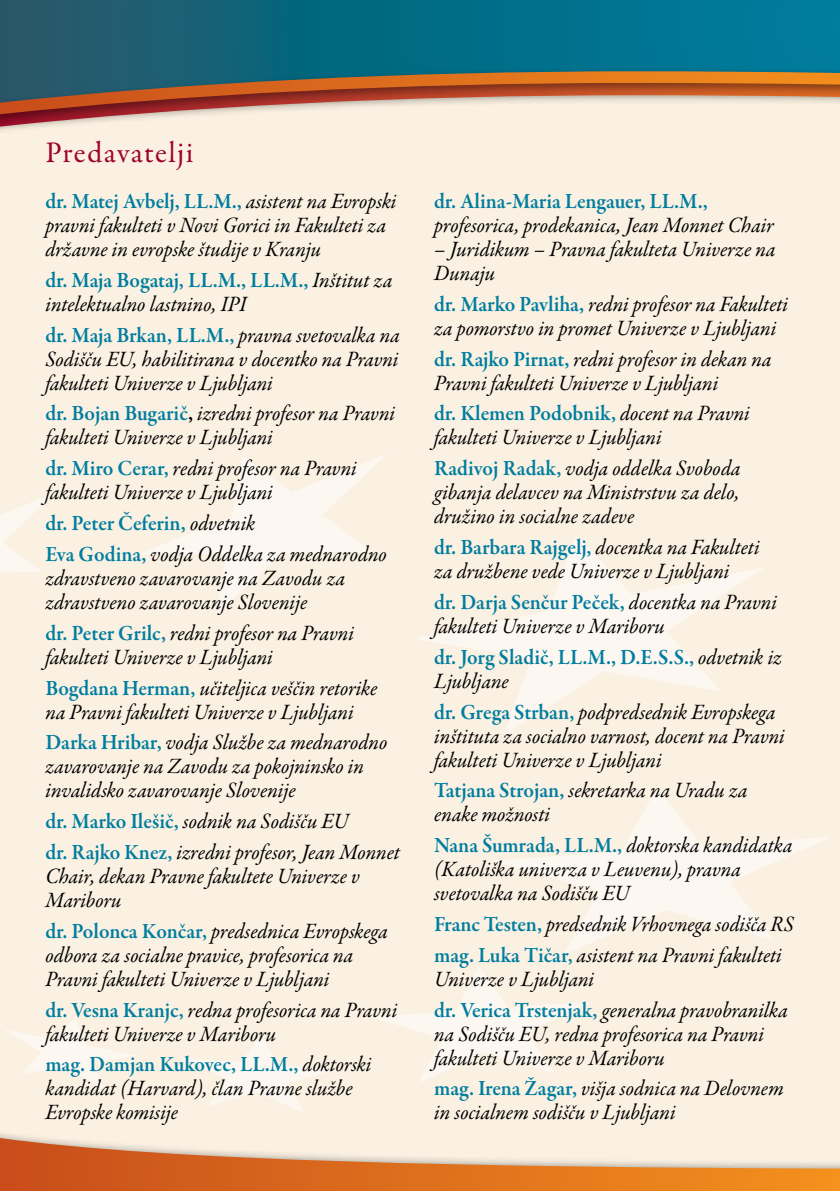
<style>
.page{position:relative;width:840px;height:1191px;background:#fff}
.page>*{position:absolute;margin:0;border:0;box-sizing:border-box;transform-origin:0 0}
.t1{font:30px "Garamond Premr Pro";letter-spacing:.045em;color:#9e032a}
.t2{font:italic 22px/24px "Garamond Premr Pro";letter-spacing:-.005em;color:#000;scale:.95 1}
.t3{font:600 22px/24px "Garamond Premr Pro";color:#007d9f;scale:.95 1}
.s1{font-weight:600;font-style:normal;color:#007d9f}
.s2{font-weight:600;font-style:normal}
.s3{font-weight:400;font-style:italic;color:#000}
</style>
<div class="page">
<div style="left:0;top:0;width:839px;height:1191px;background:#faf1e2"></div>
<svg style="left:0;top:0;width:839px;height:66px;background:#096a83"></svg>
<div style="left:0;top:66px;width:839px;height:124px;background:#000;opacity:.45"></div>
<svg style="left:0;top:71px;width:839px;height:43px"></svg>
<svg style="left:0;top:1138px;width:839px;height:53px"></svg>
<svg style="left:184px;top:1036px;width:152px;height:76px"></svg>
<svg style="left:5px;top:1019px;width:131px;height:70px"></svg>
<svg style="left:494px;top:788px;width:336px;height:166px"></svg>
<svg style="left:374px;top:967px;width:216px;height:116px"></svg>
<svg style="left:138px;top:455px;width:247px;height:158px"></svg>
<svg style="left:0;top:494px;width:53px;height:78px"></svg>
<svg style="left:416px;top:535px;width:347px;height:200px"></svg>
<h1 class="t1" style="left:45px;top:134px;width:149px">Predavatelji</h1>
<p class="t2" style="left:45px;top:190px;width:371px"><span class="s1">dr. Matej Avbelj, LL.M.,</span> asistent na Evropski pravni fakulteti v Novi Gorici in Fakulteti za državne in evropske študije v Kranju</p>
<p class="t2" style="left:45px;top:269px;width:366px"><span class="s1">dr. Maja Bogataj, LL.M., LL.M.,</span> Inštitut za intelektualno lastnino, IPI</p>
<p class="t2" style="left:45px;top:324px;width:374px;text-align:justify"><span class="s1">dr. Maja Brkan, LL.M.,</span> pravna svetovalka na Sodišču EU, habilitirana v docentko na Pravni fakulteti Univerze v Ljubljani</p>
<p class="t2" style="left:45px;top:403px;width:369px"><span class="s1">dr. Bojan Bugarič</span><span class="s2">,</span> izredni profesor na Pravni fakulteti Univerze v Ljubljani</p>
<p class="t2" style="left:45px;top:457px;width:329px"><span class="s1">dr. Miro Cerar,</span> redni profesor na Pravni fakulteti Univerze v Ljubljani</p>
<p class="t2" style="left:45px;top:509px;width:361px;line-height:30.8px"><span class="s1">dr. Peter Čeferin,</span> odvetnik<br><span class="s1">Eva Godina,</span> vodja Oddelka za mednarodno</p>
<p class="t2" style="left:45px;top:567px;width:317px">zdravstveno zavarovanje na Zavodu za zdravstveno zavarovanje Slovenije</p>
<p class="t2" style="left:45px;top:622px;width:326px"><span class="s1">dr. Peter Grilc,</span> redni profesor na Pravni fakulteti Univerze v Ljubljani</p>
<p class="t2" style="left:45px;top:677px;width:351px"><span class="s1">Bogdana Herman,</span> učiteljica veščin retorike na Pravni fakulteti Univerze v Ljubljani</p>
<p class="t2" style="left:45px;top:731px;width:361px"><span class="s1">Darka Hribar,</span> vodja Službe za mednarodno zavarovanje na Zavodu za pokojninsko in invalidsko zavarovanje Slovenije</p>
<p class="t2" style="left:45px;top:807px;width:374px;line-height:30.8px"><span class="s1">dr. Marko Ilešič,</span> sodnik na Sodišču EU<br><span class="s1">dr. Rajko Knez,</span> izredni profesor, Jean Monnet</p>
<p class="t2" style="left:45px;top:865px;width:332px">Chair, dekan Pravne fakultete Univerze v<br>Mariboru</p>
<p class="t2" style="left:45px;top:920px;width:361px"><span class="s1">dr. Polonca Končar,</span> predsednica Evropskega odbora za socialne pravice, profesorica na<br>Pravni fakulteti Univerze v Ljubljani</p>
<p class="t2" style="left:45px;top:999px;width:372px"><span class="s1">dr. Vesna Kranjc,</span> redna profesorica na Pravni fakulteti Univerze v Mariboru</p>
<p class="t2" style="left:45px;top:1053px;width:344px"><span class="s1">mag. Damjan Kukovec, LL.M.,</span> doktorski kandidat (Harvard), član Pravne službe<br>Evropske komisije</p>
<p class="t3" style="left:434px;top:189px;width:289px">dr. Alina-Maria Lengauer, LL.M.,</p>
<p class="t2" style="left:434px;top:214px;width:359px">profesorica, prodekanica, Jean Monnet Chair</p>
<p class="t2" style="left:434px;top:238px;width:360px">– Juridikum – Pravna fakulteta Univerze na<br>Dunaju</p>
<p class="t2" style="left:434px;top:293px;width:374px"><span class="s1">dr. Marko Pavliha,</span> redni profesor na Fakulteti za pomorstvo in promet Univerze v Ljubljani</p>
<p class="t2" style="left:434px;top:348px;width:356px"><span class="s1">dr. Rajko Pirnat,</span> redni profesor in dekan na<br>Pravni fakulteti Univerze v Ljubljani</p>
<p class="t2" style="left:434px;top:403px;width:333px"><span class="s1">dr. Klemen Podobnik,</span> docent na Pravni fakulteti Univerze v Ljubljani</p>
<p class="t2" style="left:434px;top:457px;width:324px;text-align:justify"><span class="s1">Radivoj Radak,</span> vodja oddelka Svoboda gibanja delavcev na Ministrstvu za delo, družino in socialne zadeve</p>
<p class="t2" style="left:434px;top:536px;width:344px"><span class="s1">dr. Barbara Rajgelj,</span> docentka na Fakulteti za družbene vede Univerze v Ljubljani</p>
<p class="t2" style="left:434px;top:591px;width:362px"><span class="s1">dr. Darja Senčur Peček,</span> docentka na Pravni fakulteti Univerze v Mariboru</p>
<p class="t3" style="left:434px;top:645px;width:367px">dr. Jorg Sladič, LL.M., D.E.S.S., <span class="s3">odvetnik iz<br>Ljubljane</span></p>
<p class="t2" style="left:434px;top:701px;width:370px"><span class="s1">dr. Grega Strban,</span> podpredsednik Evropskega inštituta za socialno varnost, docent na Pravni fakulteti Univerze v Ljubljani</p>
<p class="t2" style="left:434px;top:779px;width:331px"><span class="s1">Tatjana Strojan,</span> sekretarka na Uradu za enake možnosti</p>
<p class="t2" style="left:434px;top:834px;width:378px"><span class="s1">Nana Šumrada, LL.M.,</span> doktorska kandidatka (Katoliška univerza v Leuvenu), pravna svetovalka na Sodišču EU</p>
<p class="t2" style="left:434px;top:910px;width:380px;line-height:30.8px"><span class="s1">Franc Testen,</span> predsednik Vrhovnega sodišča RS <span class="s1">mag. Luka Tičar,</span> asistent na Pravni fakulteti</p>
<p class="t2" style="left:434px;top:964px;width:373px;line-height:30.8px">Univerze v Ljubljani<br><span class="s1">dr. Verica Trstenjak,</span> generalna pravobranilka</p>
<p class="t2" style="left:434px;top:1023px;width:348px">na Sodišču EU, redna profesorica na Pravni fakulteti Univerze v Mariboru</p>
<p class="t2" style="left:434px;top:1077px;width:369px"><span class="s1">mag. Irena Žagar,</span> višja sodnica na Delovnem in socialnem sodišču v Ljubljani</p>
</div>
